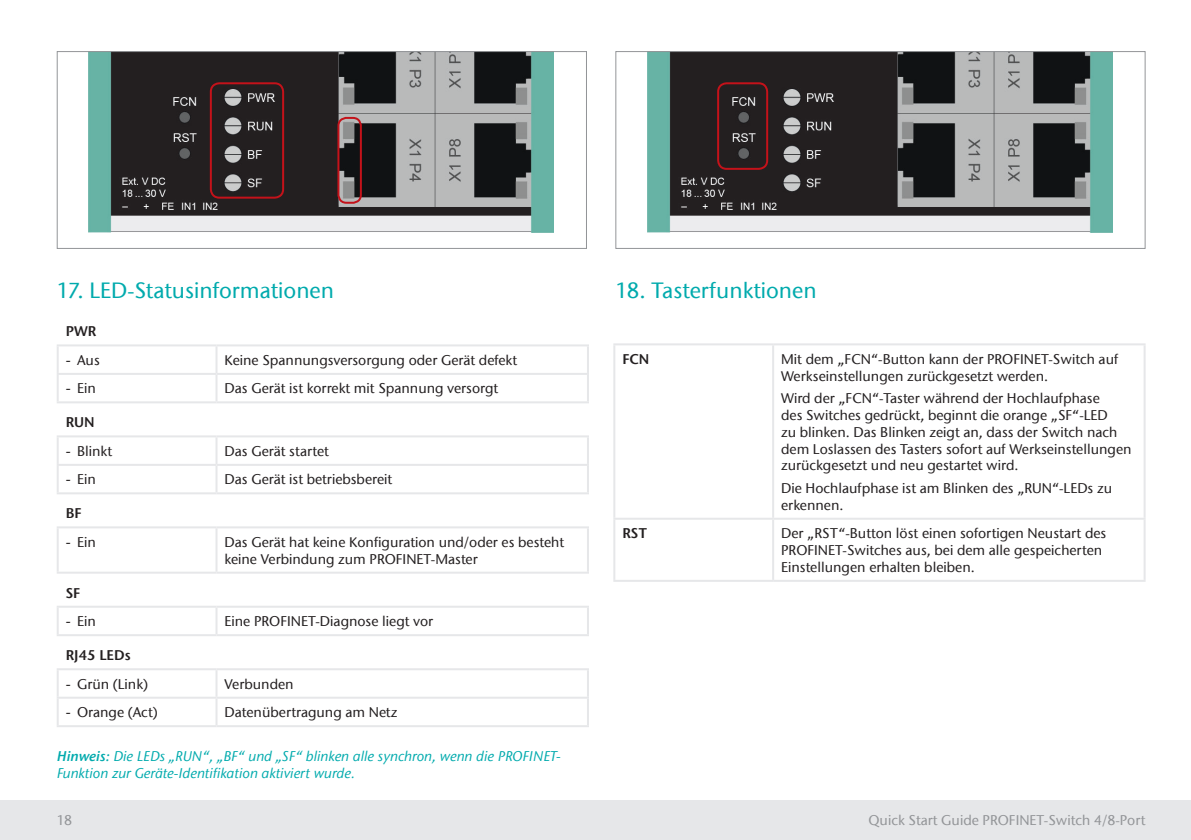
<style>
.page{position:relative;width:1191px;height:840px;background:#fff}
.page>*{position:absolute;margin:0;border:0;box-sizing:border-box;transform-origin:0 0}
.t1{font:500 22px "ITC Stone Sans Com";color:#00aaad}
.t2{font:500 14px/16.8px "ITC Stone Sans Com";color:#231f20}
.t3{font:italic 500 14px/16.8px "ITC Stone Sans Com";color:#00aaad}
.t4{font:500 14px "ITC Stone Sans Com";color:#939598}
.t5{font:14px "ITC Stone Sans Com Semi";color:#231f20}
.s1{font-family:"ITC Stone Sans Com Semi";font-weight:400;font-style:italic}
.s2{font-family:"ITC Stone Sans Com Semi";font-weight:400}
</style>
<div class="page">
<div style="left:0;top:799px;width:1191px;height:40px;background:#e6e7e9"></div>
<hr style="left:57px;top:344px;width:159px;height:2px;background:#e6e7e9">
<hr style="left:57px;top:346px;width:2px;height:26px;background:#e6e7e9">
<hr style="left:216px;top:344px;width:373px;height:2px;background:#e6e7e9">
<hr style="left:215px;top:346px;width:2px;height:26px;background:#e6e7e9">
<hr style="left:587px;top:346px;width:2px;height:26px;background:#e6e7e9">
<hr style="left:57px;top:372px;width:159px;height:2px;background:#e6e7e9">
<hr style="left:57px;top:374px;width:2px;height:27px;background:#e6e7e9">
<hr style="left:216px;top:372px;width:373px;height:2px;background:#e6e7e9">
<hr style="left:215px;top:374px;width:2px;height:27px;background:#e6e7e9">
<hr style="left:587px;top:374px;width:2px;height:27px;background:#e6e7e9">
<hr style="left:57px;top:401px;width:159px;height:2px;background:#e6e7e9">
<hr style="left:216px;top:401px;width:373px;height:2px;background:#e6e7e9">
<hr style="left:57px;top:435px;width:159px;height:2px;background:#e6e7e9">
<hr style="left:57px;top:437px;width:2px;height:26px;background:#e6e7e9">
<hr style="left:216px;top:435px;width:373px;height:2px;background:#e6e7e9">
<hr style="left:215px;top:437px;width:2px;height:26px;background:#e6e7e9">
<hr style="left:587px;top:437px;width:2px;height:26px;background:#e6e7e9">
<hr style="left:57px;top:463px;width:159px;height:2px;background:#e6e7e9">
<hr style="left:57px;top:465px;width:2px;height:27px;background:#e6e7e9">
<hr style="left:216px;top:463px;width:373px;height:2px;background:#e6e7e9">
<hr style="left:215px;top:465px;width:2px;height:27px;background:#e6e7e9">
<hr style="left:587px;top:465px;width:2px;height:27px;background:#e6e7e9">
<hr style="left:57px;top:492px;width:159px;height:2px;background:#e6e7e9">
<hr style="left:216px;top:492px;width:373px;height:2px;background:#e6e7e9">
<hr style="left:57px;top:526px;width:159px;height:2px;background:#e6e7e9">
<hr style="left:57px;top:528px;width:2px;height:43px;background:#e6e7e9">
<hr style="left:216px;top:526px;width:373px;height:2px;background:#e6e7e9">
<hr style="left:215px;top:528px;width:2px;height:43px;background:#e6e7e9">
<hr style="left:587px;top:528px;width:2px;height:43px;background:#e6e7e9">
<hr style="left:57px;top:571px;width:159px;height:2px;background:#e6e7e9">
<hr style="left:216px;top:571px;width:373px;height:2px;background:#e6e7e9">
<hr style="left:57px;top:605px;width:159px;height:2px;background:#e6e7e9">
<hr style="left:57px;top:607px;width:2px;height:26px;background:#e6e7e9">
<hr style="left:216px;top:605px;width:373px;height:2px;background:#e6e7e9">
<hr style="left:215px;top:607px;width:2px;height:26px;background:#e6e7e9">
<hr style="left:587px;top:607px;width:2px;height:26px;background:#e6e7e9">
<hr style="left:57px;top:633px;width:159px;height:2px;background:#e6e7e9">
<hr style="left:216px;top:633px;width:373px;height:2px;background:#e6e7e9">
<hr style="left:57px;top:667px;width:159px;height:2px;background:#e6e7e9">
<hr style="left:57px;top:669px;width:2px;height:27px;background:#e6e7e9">
<hr style="left:216px;top:667px;width:373px;height:2px;background:#e6e7e9">
<hr style="left:215px;top:669px;width:2px;height:27px;background:#e6e7e9">
<hr style="left:587px;top:669px;width:2px;height:27px;background:#e6e7e9">
<hr style="left:57px;top:696px;width:159px;height:2px;background:#e6e7e9">
<hr style="left:57px;top:698px;width:2px;height:26px;background:#e6e7e9">
<hr style="left:216px;top:696px;width:373px;height:2px;background:#e6e7e9">
<hr style="left:215px;top:698px;width:2px;height:26px;background:#e6e7e9">
<hr style="left:587px;top:698px;width:2px;height:26px;background:#e6e7e9">
<hr style="left:57px;top:724px;width:159px;height:2px;background:#e6e7e9">
<hr style="left:216px;top:724px;width:373px;height:2px;background:#e6e7e9">
<hr style="left:613px;top:343px;width:160px;height:2px;background:#e6e7e9">
<hr style="left:613px;top:345px;width:2px;height:172px;background:#e6e7e9">
<hr style="left:773px;top:343px;width:372px;height:2px;background:#e6e7e9">
<hr style="left:772px;top:345px;width:2px;height:172px;background:#e6e7e9">
<hr style="left:1143px;top:345px;width:2px;height:172px;background:#e6e7e9">
<hr style="left:613px;top:517px;width:160px;height:2px;background:#e6e7e9">
<hr style="left:613px;top:519px;width:2px;height:60px;background:#e6e7e9">
<hr style="left:773px;top:517px;width:372px;height:2px;background:#e6e7e9">
<hr style="left:772px;top:519px;width:2px;height:60px;background:#e6e7e9">
<hr style="left:1143px;top:519px;width:2px;height:60px;background:#e6e7e9">
<hr style="left:613px;top:579px;width:160px;height:2px;background:#e6e7e9">
<hr style="left:773px;top:579px;width:372px;height:2px;background:#e6e7e9">
<img style="left:88px;top:53px;width:465px;height:180px">
<div style="left:57px;top:51px;width:530px;height:198px;border:1px solid #939598"></div>
<div style="left:210px;top:82px;width:74px;height:116px;border:2px solid #c4121a;border-radius:9px"></div>
<div style="left:337px;top:117px;width:25px;height:87px;border:2px solid #c4121a;border-radius:8px"></div>
<img style="left:647px;top:53px;width:465px;height:180px">
<div style="left:615px;top:51px;width:530px;height:198px;border:1px solid #939598"></div>
<div style="left:717px;top:82px;width:51px;height:88px;border:2px solid #c4121a;border-radius:9px"></div>
<h1 class="t1" style="left:57px;top:276px;width:279px">17. LED-Statusinformationen</h1>
<p class="t5" style="left:66px;top:322px;width:32px">PWR</p>
<p class="t2" style="left:66px;top:351px;width:36px"><span class="s1">-</span> Aus</p>
<p class="t2" style="left:224px;top:351px;width:294px">Keine Spannungsversorgung oder Gerät defekt</p>
<p class="t2" style="left:66px;top:380px;width:32px"><span class="s1">-</span> Ein</p>
<p class="t2" style="left:224px;top:380px;width:275px">Das Gerät ist korrekt mit Spannung versorgt</p>
<p class="t5" style="left:66px;top:413px;width:31px">RUN</p>
<p class="t2" style="left:66px;top:442px;width:48px"><span class="s1">-</span> Blinkt</p>
<p class="t2" style="left:224px;top:442px;width:106px">Das Gerät startet</p>
<p class="t2" style="left:66px;top:470px;width:32px"><span class="s1">-</span> Ein</p>
<p class="t2" style="left:224px;top:470px;width:169px">Das Gerät ist betriebsbereit</p>
<p class="t5" style="left:66px;top:504px;width:17px">BF</p>
<p class="t2" style="left:66px;top:533px;width:32px"><span class="s1">-</span> Ein</p>
<p class="t2" style="left:224px;top:533px;width:341px">Das Gerät hat keine Konfiguration und/oder es besteht keine Verbindung zum PROFINET-Master</p>
<p class="t5" style="left:66px;top:583px;width:16px">SF</p>
<p class="t2" style="left:66px;top:612px;width:32px"><span class="s1">-</span> Ein</p>
<p class="t2" style="left:224px;top:612px;width:210px">Eine PROFINET-Diagnose liegt vor</p>
<p class="t5" style="left:66px;top:646px;width:67px">RJ45 LEDs</p>
<p class="t2" style="left:66px;top:675px;width:84px"><span class="s1">-</span> Grün (Link)</p>
<p class="t2" style="left:224px;top:675px;width:71px">Verbunden</p>
<p class="t2" style="left:66px;top:703px;width:93px"><span class="s1">-</span> Orange (Act)</p>
<p class="t2" style="left:224px;top:703px;width:174px">Datenübertragung am Netz</p>
<p class="t3" style="left:57px;top:747px;width:505px"><span class="s2">Hinweis:</span> Die LEDs „RUN“, „BF“ und „SF“ blinken alle synchron, wenn die PROFINET-<br>Funktion zur Geräte-Identifikation aktiviert wurde.</p>
<h1 class="t1" style="left:615px;top:276px;width:203px">18. Tasterfunktionen</h1>
<p class="t5" style="left:622px;top:350px;width:29px">FCN</p>
<p class="t2" style="left:781px;top:350px;width:338px">Mit dem „FCN“-Button kann der PROFINET-Switch auf<br>Werkseinstellungen zurückgesetzt werden.</p>
<p class="t2" style="left:781px;top:389px;width:352px">Wird der „FCN“-Taster während der Hochlaufphase<br>des Switches gedrückt, beginnt die orange „SF“-LED<br>zu blinken. Das Blinken zeigt an, dass der Switch nach dem Loslassen des Tasters sofort auf Werkseinstellungen zurückgesetzt und neu gestartet wird.</p>
<p class="t2" style="left:781px;top:479px;width:332px">Die Hochlaufphase ist am Blinken des „RUN“-LEDs zu erkennen.</p>
<p class="t5" style="left:622px;top:524px;width:26px">RST</p>
<p class="t2" style="left:781px;top:524px;width:327px">Der „RST“-Button löst einen sofortigen Neustart des<br>PROFINET-Switches aus, bei dem alle gespeicherten<br>Einstellungen erhalten bleiben.</p>
<p class="t4" style="left:57px;top:811px;width:17px">18</p>
<p class="t4" style="left:868px;top:811px;width:279px">Quick Start Guide PROFINET-Switch 4/8-Port</p>
</div>
